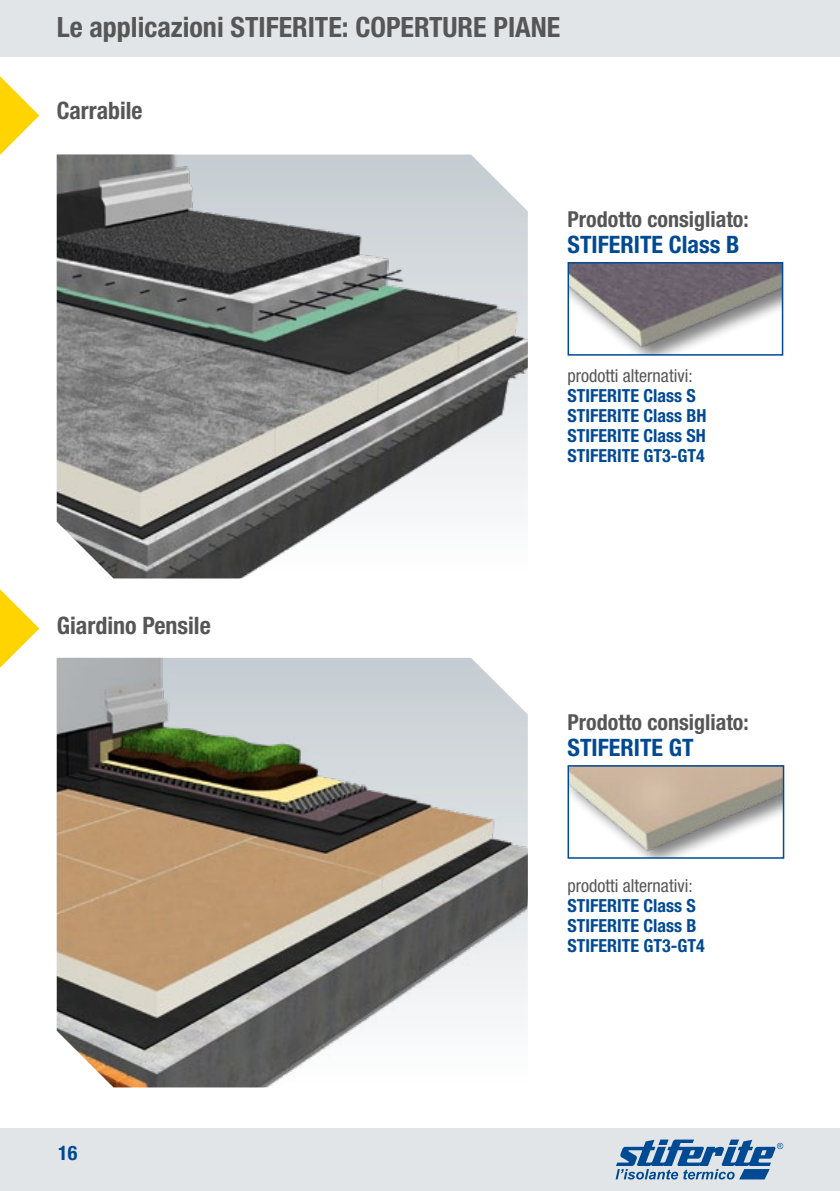
<style>
.page{position:relative;width:840px;height:1191px;background:#fff}
.page>*{position:absolute;margin:0;border:0;box-sizing:border-box;transform-origin:0 0}
.t1{font:700 condensed 28px "Helvetica Neue LT Pro";color:#565656}
.t2{font:700 condensed 24px "Helvetica Neue LT Pro";color:#004993}
.t3{font:700 condensed 24px "Helvetica Neue LT Pro";color:#565656}
.t4{font:700 condensed 22px "Helvetica Neue LT Pro";color:#565656}
.t5{font:700 condensed 20px "Helvetica Neue LT Pro";color:#004993}
.t6{font:700 condensed 18px/20px "Helvetica Neue LT Pro";color:#004993}
.t7{font:condensed 18px "Helvetica Neue LT Pro";color:#565656}
</style>
<div class="page">
<div style="left:0;top:0;width:839px;height:57px;background:#e1e5e8"></div>
<div style="left:0;top:1128px;width:839px;height:63px;background:#e1e5e8"></div>
<svg style="left:615px;top:1139px;width:167px;height:40px"></svg>
<svg style="left:0;top:76px;width:39px;height:79px"></svg>
<svg style="left:0;top:589px;width:39px;height:79px"></svg>
<hr style="left:839px;top:0;width:1px;height:57px;background:#e1e5e8">
<hr style="left:839px;top:1128px;width:1px;height:63px;background:#e1e5e8">
<img style="left:570px;top:265px;width:209px;height:88px">
<div style="left:567px;top:262px;width:215px;height:94px;border:2px solid #004993"></div>
<img style="left:57px;top:154px;width:470px;height:424px">
<img style="left:570px;top:768px;width:210px;height:87px">
<div style="left:567px;top:765px;width:216px;height:93px;border:2px solid #004993"></div>
<img style="left:57px;top:658px;width:470px;height:429px">
<h1 class="t1" style="left:57px;top:10px;width:505px">Le applicazioni STIFERITE: COPERTURE PIANE</h1>
<h2 class="t3" style="left:57px;top:96px;width:87px">Carrabile</h2>
<p class="t4" style="left:567px;top:205px;width:183px">Prodotto consigliato:</p>
<h2 class="t2" style="left:567px;top:230px;width:173px">STIFERITE Class B</h2>
<p class="t7" style="left:567px;top:365px;width:127px">prodotti alternativi:</p>
<p class="t6" style="left:567px;top:385px;width:140px">STIFERITE Class S<br>STIFERITE Class BH<br>STIFERITE Class SH<br>STIFERITE GT3-GT4</p>
<h2 class="t3" style="left:57px;top:611px;width:155px">Giardino Pensile</h2>
<p class="t4" style="left:567px;top:709px;width:183px">Prodotto consigliato:</p>
<h2 class="t2" style="left:567px;top:733px;width:128px">STIFERITE GT</h2>
<p class="t7" style="left:567px;top:875px;width:127px">prodotti alternativi:</p>
<p class="t6" style="left:567px;top:895px;width:139px">STIFERITE Class S<br>STIFERITE Class B<br>STIFERITE GT3-GT4</p>
<p class="t5" style="left:58px;top:1141px;width:24px">1616</p>
</div>
